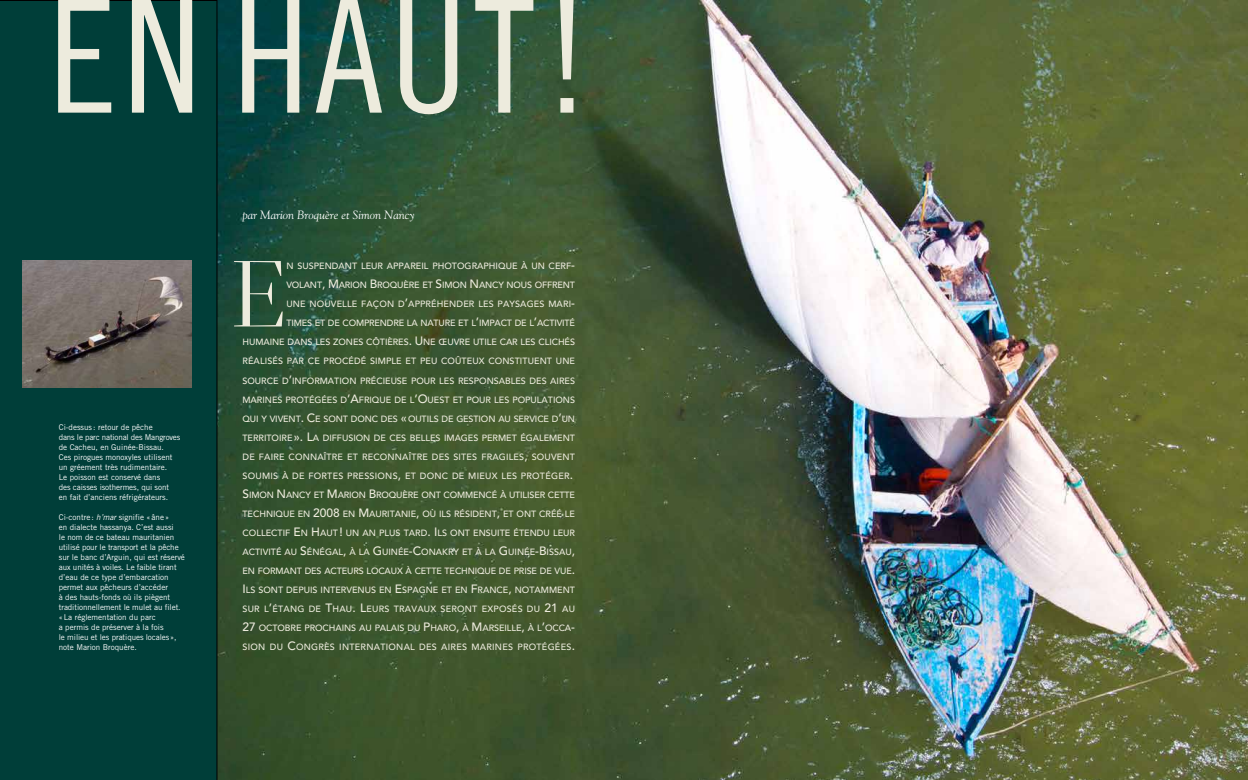
<style>
.page{position:relative;width:1248px;height:780px;background:#fff}
.page>*{position:absolute;margin:0;border:0;box-sizing:border-box;transform-origin:0 0}
.t1{font:93.4px "Glosa Display";color:#edebdd}
.t2{font:italic 12px "Goudy";color:#fff}
.t3{font:500 9px/19px "Avenir";letter-spacing:-.005em;color:#edebdd;text-align:right}
.t4{font:8px/10px "Trade Gothic";color:#fff}
.s1{font-style:italic}
.s2{font-size:12px}
</style>
<div class="page">
<img style="left:217px;top:0;width:1030px;height:780px">
<div style="left:0;top:0;width:217px;height:780px;background:#003e39"></div>
<img style="left:23px;top:260px;width:168px;height:127px">
<svg style="left:58px;top:0;width:53px;height:113px;background:#62867d"></svg>
<svg style="left:132px;top:0;width:60px;height:113px;background:#849e94"></svg>
<svg style="left:242px;top:0;width:57px;height:113px;background:#719089"></svg>
<svg style="left:316px;top:0;width:66px;height:113px;background:#658679"></svg>
<svg style="left:400px;top:0;width:57px;height:114px;background:#7b9583"></svg>
<svg style="left:475px;top:0;width:58px;height:113px;background:#658169"></svg>
<svg style="left:559px;top:0;width:15px;height:113px;background:#a7b19c"></svg>
<p class="t4" style="left:59px;top:421px;width:123px">Ci-dessus : retour de pêche<br>dans le parc national des Mangroves de Cacheu, en Guinée-Bissau.<br>Ces pirogues monoxyles utilisent un gréement très rudimentaire.<br>Le poisson est conservé dans<br>des caisses isothermes, qui sont<br>en fait d’anciens réfrigérateurs.</p>
<p class="t4" style="left:59px;top:511px;width:127px">Ci-contre : <span class="s1">h’mar</span> signifie «âne»<br>en dialecte hassanya. C’est aussi<br>le nom de ce bateau mauritanien utilisé pour le transport et la pêche sur le banc d’Arguin, qui est réservé aux unités à voiles. Le faible tirant d’eau de ce type d’embarcation permet aux pêcheurs d’accéder<br>à des hauts-fonds où ils piègent traditionnellement le mulet au filet. «La réglementation du parc<br>a permis de préserver à la fois<br>le milieu et les pratiques locales», note Marion Broquère.</p>
<h2 class="t2" style="left:242px;top:207px;width:174px">par Marion Broquère et Simon Nancy</h2>
<h1 class="t1" style="left:230px;top:232px;width:58px">E</h1>
<p class="t3" style="left:242px;top:257px;width:334px">N SUSPENDANT LEUR APPAREIL PHOTOGRAPHIQUE À UN CERF<span class="s2">-<br></span>VOLANT<span class="s2">, M</span>ARION <span class="s2">B</span>ROQUÈRE ET <span class="s2">S</span>IMON <span class="s2">N</span>ANCY NOUS OFFRENT<br>UNE NOUVELLE FAÇON D<span class="s2">’</span>APPRÉHENDER LES PAYSAGES MARI<span class="s2">-<br></span>TIM ES ET DE COM PRENDRE LA NATURE ET L<span class="s2">’</span>IM PACT DE L<span class="s2">’</span>ACTIVITÉ HUMAINE DANS LES ZONES CÔTIÈRES<span class="s2">. U</span> NE ŒUVRE UTILE CAR LES CLICHÉS RÉALISÉS PAR CE PROCÉDÉ SIM PLE ET PEU COÛTEUX CONSTITUENT UNE SOURCE D<span class="s2">’</span>INFORMATION PRÉCIEUSE POUR LES RESPONSABLES DES AIRES MARINES PROTÉGÉES D<span class="s2">’A</span>FRIQUE DE L<span class="s2">’O</span>UEST ET POUR LES POPULATIONS QUI Y VIVENT<span class="s2">. C</span>E SONT DONC DES <span class="s2">«</span> OUTILS DE GESTION AU SERVICE D<span class="s2">’</span>UN TERRITOIRE <span class="s2">». L</span>A DIFFUSION DE CES BELLES IMAGES PERM ET ÉGALEM ENT DE FAIRE CONNAÎTRE ET RECONNAÎTRE DES SITES FRAGILES<span class="s2">,</span> SOUVENT SOUM IS À DE FORTES PRESSIONS<span class="s2">,</span> ET DONC DE M IEUX LES PROTÉGER<span class="s2">.<br>S</span>IMON <span class="s2">N</span>ANCY ET <span class="s2">M</span>ARION <span class="s2">B</span>ROQUÈRE ONT COMM ENCÉ À UTILISER CETTE TECHNIQUE EN <span class="s2">2008</span> EN <span class="s2">M</span>AURITANIE<span class="s2">,</span> OÙ ILS RÉSIDENT<span class="s2">,</span> ET ONT CRÉÉ LE COLLECTIF <span class="s2">E</span>N <span class="s2">H</span>AUT <span class="s2">!</span> UN AN PLUS TARD<span class="s2">. I</span> LS ONT ENSUITE ÉTENDU LEUR ACTIVITÉ AU <span class="s2">S</span>ÉNÉGAL<span class="s2">,</span> À LA <span class="s2">G</span> UINÉE<span class="s2">-C</span>ONAKRY ET À LA <span class="s2">G</span> UINÉE<span class="s2">-B</span>ISSAU<span class="s2">, </span>EN FORMANT DES ACTEURS LOCAUX À CETTE TECHNIQUE DE PRISE DE VUE<span class="s2">.<br>I</span> LS SONT DEPUIS INTERVENUS EN <span class="s2">E</span>SPAGNE ET EN <span class="s2">F</span>RANCE<span class="s2">,</span> NOTAMM ENT SUR L<span class="s2">’</span>ÉTANG DE <span class="s2">T</span>HAU<span class="s2">. L</span>EURS TRAVAUX SERONT EXPOSÉS DU <span class="s2">21</span> AU <span class="s2">27</span> OCTOBRE PROCHAINS AU PALAIS DU <span class="s2">P</span>HARO<span class="s2">,</span> À <span class="s2">M</span>ARSEILLE<span class="s2">,</span> À L<span class="s2">’</span>OCCA<span class="s2">-</span>SION DU <span class="s2">C</span>ONGRÈS INTERNATIONAL DES AIRES MARINES PROTÉGÉES<span class="s2">.</span></p>
</div>
